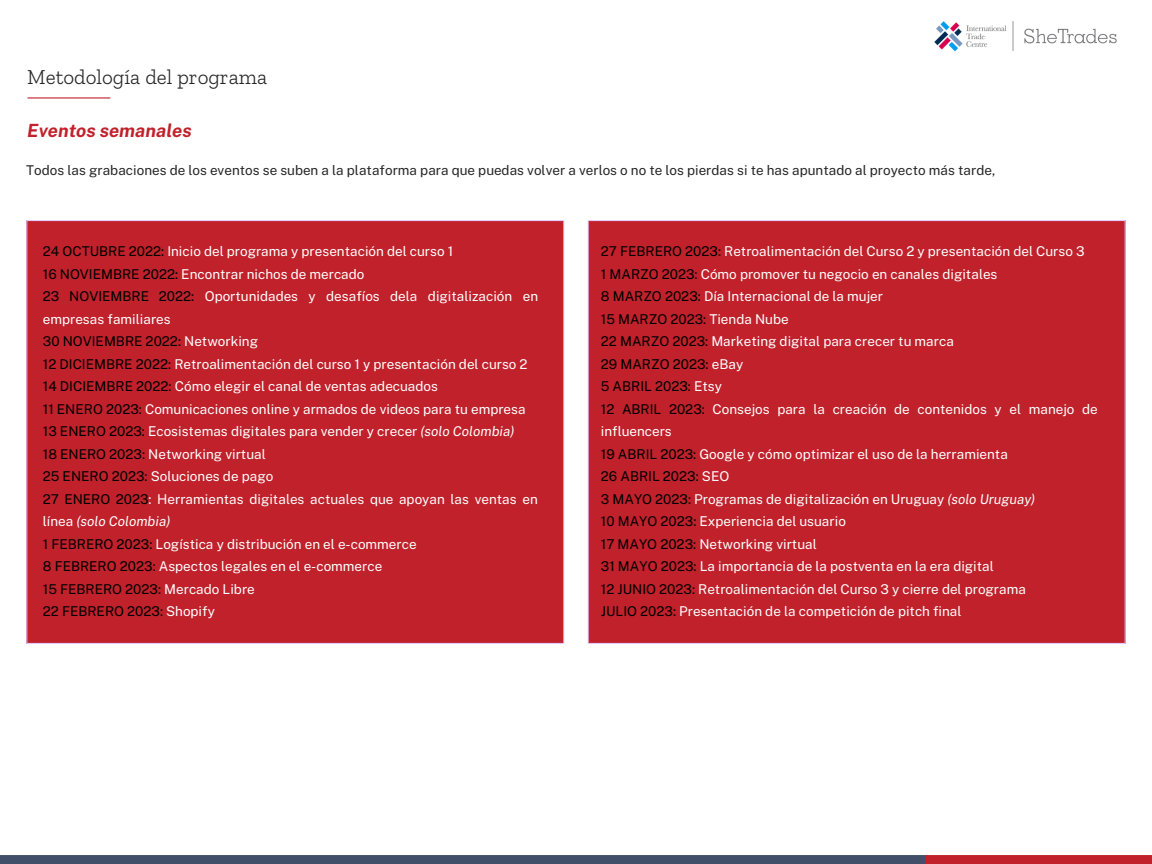
<style>
.page{position:relative;width:1152px;height:864px;background:#fff}
.page>*{position:absolute;margin:0;border:0;box-sizing:border-box;transform-origin:0 0}
.t1{font:300 21.15px "Zilla Slab";color:#262626}
.t2{font:italic 700 18.15px "Public Sans";color:#c0212b}
.t3{font:13.5px/22.5px "Public Sans";color:#fff}
.t4{font:13.5px "Public Sans";color:#262626}
.s1{color:#000}
.s2{font-style:italic}
</style>
<div class="page">
<div style="left:0;top:855px;width:928px;height:9px;background:#414f68"></div>
<div style="left:926px;top:855px;width:226px;height:9px;background:#c0212b"></div>
<hr style="left:28px;top:97px;width:82px;height:2px;background:#c0212b">
<div style="left:26px;top:220px;width:538px;height:424px;background:#c0212b"></div>
<div style="left:588px;top:220px;width:538px;height:424px;background:#c0212b"></div>
<img style="left:934px;top:21px;width:183px;height:31px">
<h1 class="t1" style="left:27px;top:64px;width:241px">Metodología del programa</h1>
<h2 class="t2" style="left:27px;top:120px;width:166px">Eventos semanales</h2>
<p class="t4" style="left:26px;top:162px;width:970px">Todos las grabaciones de los eventos se suben a la plataforma para que puedas volver a verlos o no te los pierdas si te has apuntado al proyecto más tarde,</p>
<p class="t3" style="left:43px;top:240px;width:497px"><span class="s1">24 OCTUBRE 2022:</span> Inicio del programa y presentación del curso 1<br><span class="s1">16 NOVIEMBRE 2022:</span> Encontrar nichos de mercado<br><span class="s1">23 NOVIEMBRE 2022:</span> Oportunidades y desafíos dela digitalización en empresas familiares<br><span class="s1">30 NOVIEMBRE 2022:</span> Networking<br><span class="s1">12 DICIEMBRE 2022:</span> Retroalimentación del curso 1 y presentación del curso 2<br><span class="s1">14 DICIEMBRE 2022:</span> Cómo elegir el canal de ventas adecuados<br><span class="s1">11 ENERO 2023:</span> Comunicaciones online y armados de videos para tu empresa <span class="s1">13 ENERO 2023:</span> Ecosistemas digitales para vender y crecer <span class="s2">(solo Colombia)<br></span><span class="s1">18 ENERO 2023:</span> Networking virtual<br><span class="s1">25 ENERO 2023:</span> Soluciones de pago<br><span class="s1">27 ENERO 2023</span>: Herramientas digitales actuales que apoyan las ventas en línea <span class="s2">(solo Colombia)<br></span><span class="s1">1 FEBRERO 2023:</span> Logística y distribución en el e-commerce<br><span class="s1">8 FEBRERO 2023:</span> Aspectos legales en el e-commerce<br><span class="s1">15 FEBRERO 2023:</span> Mercado Libre<br><span class="s1">22 FEBRERO 2023:</span> Shopify</p>
<p class="t3" style="left:601px;top:240px;width:498px"><span class="s1">27 FEBRERO 2023:</span> Retroalimentación del Curso 2 y presentación del Curso 3<br><span class="s1">1 MARZO 2023:</span> Cómo promover tu negocio en canales digitales<br><span class="s1">8 MARZO 2023:</span> Día Internacional de la mujer<br><span class="s1">15 MARZO 2023:</span> Tienda Nube<br><span class="s1">22 MARZO 2023:</span> Marketing digital para crecer tu marca<br><span class="s1">29 MARZO 2023:</span> eBay<br><span class="s1">5 ABRIL 2023:</span> Etsy<br><span class="s1">12 ABRIL 2023:</span> Consejos para la creación de contenidos y el manejo de influencers<br><span class="s1">19 ABRIL 2023:</span> Google y cómo optimizar el uso de la herramienta<br><span class="s1">26 ABRIL 2023:</span> SEO<br><span class="s1">3 MAYO 2023:</span> Programas de digitalización en Uruguay <span class="s2">(solo Uruguay)<br></span><span class="s1">10 MAYO 2023:</span> Experiencia del usuario<br><span class="s1">17 MAYO 2023:</span> Networking virtual<br><span class="s1">31 MAYO 2023:</span> La importancia de la postventa en la era digital<br><span class="s1">12 JUNIO 2023:</span> Retroalimentación del Curso 3 y cierre del programa<br><span class="s1">JULIO 2023:</span> Presentación de la competición de pitch final</p>
</div>
